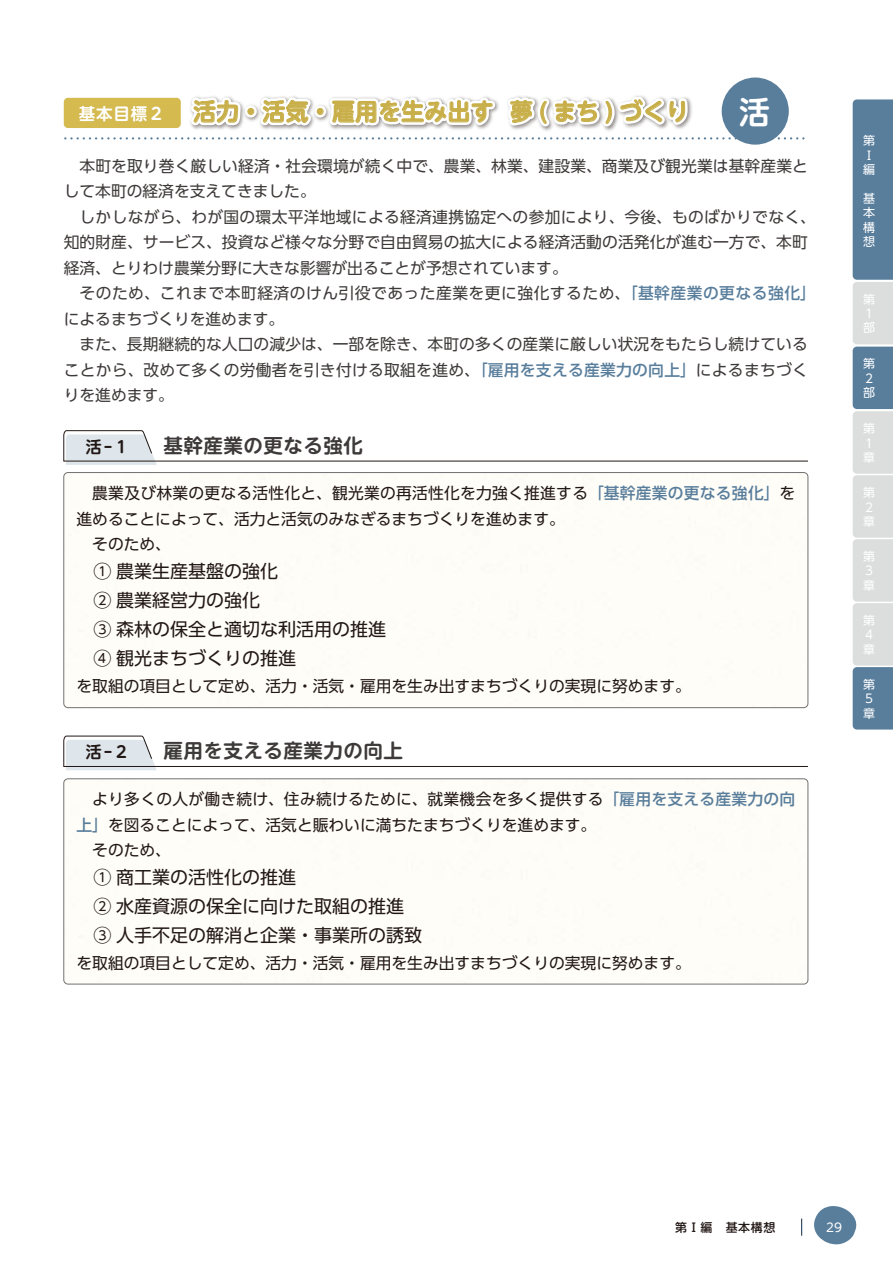
<style>
.page{position:relative;width:893px;height:1263px;background:#fff}
.page>*{position:absolute;margin:0;border:0;box-sizing:border-box;transform-origin:0 0}
.t1{font:700 30.9px "UD Shin M Go Pro De";color:#fff}
.t2{font:700 23.25px "UD Shin M Go Pro De";letter-spacing:.025em;color:#c8af4a}
.t3{font:700 19.5px "UD Shin M Go Pro De";letter-spacing:.025em;color:#3e3a39}
.t4{font:18px/29.1px "UD Shin Go Pro";color:#221815}
.t5{font:700 16.05px "UD Shin M Go Pro De";letter-spacing:.15em;color:#221815}
.t6{font:15.75px/25.5px "UD Shin Go Pro";letter-spacing:.005em;color:#3e3a39}
.t7{font:15.75px/25.5px "UD Shin Go Pro";color:#221815}
.t8{font:12px/14.4px "UD Shin Go Pro";color:#fff}
.t9{font:500 12px "UD Shin M Go Pro";letter-spacing:.05em;color:#221815}
.t10{font:12px "UD Shin M Go Pro";color:#fff}
.s1{font-size:16.5px;color:#fff}
.s2{font-weight:500;color:#597e9c}
</style>
<div class="page">
<div style="left:64px;top:472px;width:744px;height:236px;background:#fffdf7;border-radius:4px"></div>
<div style="left:63px;top:472px;width:745px;height:236px;border:1px solid #727171;border-radius:4px"></div>
<div style="left:64px;top:779px;width:744px;height:205px;background:#fffdf7;border-radius:4px"></div>
<div style="left:63px;top:778px;width:745px;height:206px;border:1px solid #727171;border-radius:4px"></div>
<svg style="left:814px;top:1206px;width:42px;height:38px"></svg>
<svg style="left:801px;top:1218px;width:1px;height:18px"></svg>
<svg style="left:853px;top:99px;width:40px;height:630px;background:#9dafbe"></svg>
<svg style="left:63px;top:430px;width:745px;height:35px"></svg>
<svg style="left:63px;top:735px;width:745px;height:35px"></svg>
<svg style="left:65px;top:77px;width:740px;height:65px"></svg>
<h2 class="t2" style="left:79px;top:93px;width:611px"><span class="s1">基本目標２</span> 活力・活気・雇用を生み出す 夢 ( まち ) づくり</h2>
<h1 class="t1" style="left:739px;top:87px;width:32px">活</h1>
<p class="t6" style="left:64px;top:153px;width:754px">　本町を取り巻く厳しい経済・社会環境が続く中で、農業、林業、建設業、商業及び観光業は基幹産業として本町の経済を支えてきました。<br>　しかしながら、わが国の環太平洋地域による経済連携協定への参加により、今後、ものばかりでなく、知的財産、サービス、投資など様々な分野で自由貿易の拡大による経済活動の活発化が進む一方で、本町経済、とりわけ農業分野に大きな影響が出ることが予想されています。<br>　そのため、これまで本町経済のけん引役であった産業を更に強化するため、<span class="s2">「基幹産業の更なる強化」</span>によるまちづくりを進めます。<br>　また、長期継続的な人口の減少は、一部を除き、本町の多くの産業に厳しい状況をもたらし続けていることから、改めて多くの労働者を引き付ける取組を進め、<span class="s2">「雇用を支える産業力の向上」</span>によるまちづくりを進めます。</p>
<p class="t5" style="left:86px;top:434px;width:45px">活ー１</p>
<p class="t3" style="left:163px;top:430px;width:201px">基幹産業の更なる強化</p>
<p class="t7" style="left:77px;top:480px;width:720px">　農業及び林業の更なる活性化と、観光業の再活性化を力強く推進する<span class="s2">「基幹産業の更なる強化」</span>を進めることによって、活力と活気のみなぎるまちづくりを進めます。<br>　そのため、</p>
<p class="t4" style="left:94px;top:556px;width:294px">① 農業生産基盤の強化<br>② 農業経営力の強化<br>③ 森林の保全と適切な利活用の推進<br>④ 観光まちづくりの推進</p>
<p class="t7" style="left:77px;top:673px;width:616px">を取組の項目として定め、活力・活気・雇用を生み出すまちづくりの実現に努めます。</p>
<p class="t5" style="left:86px;top:739px;width:45px">活ー２</p>
<p class="t3" style="left:163px;top:735px;width:241px">雇用を支える産業力の向上</p>
<p class="t7" style="left:77px;top:786px;width:720px">　より多くの人が働き続け、住み続けるために、就業機会を多く提供する<span class="s2">「雇用を支える産業力の向上」</span>を図ることによって、活気と賑わいに満ちたまちづくりを進めます。<br>　そのため、</p>
<p class="t4" style="left:94px;top:862px;width:330px">① 商工業の活性化の推進<br>② 水産資源の保全に向けた取組の推進<br>③ 人手不足の解消と企業・事業所の誘致</p>
<p class="t7" style="left:77px;top:950px;width:616px">を取組の項目として定め、活力・活気・雇用を生み出すまちづくりの実現に努めます。</p>
<p class="t8" style="left:863px;top:133px;width:13px">第<br>Ⅰ編</p>
<p class="t8" style="left:863px;top:191px;width:13px;text-align:justify">基本構想</p>
<p class="t8" style="left:863px;top:291px;width:13px">第<br>１部</p>
<p class="t8" style="left:863px;top:356px;width:13px">第<br>２部</p>
<p class="t8" style="left:863px;top:421px;width:13px">第<br>１章</p>
<p class="t8" style="left:863px;top:485px;width:13px">第<br>２章</p>
<p class="t8" style="left:863px;top:549px;width:13px">第<br>３章</p>
<p class="t8" style="left:863px;top:613px;width:13px">第<br>４章</p>
<p class="t8" style="left:863px;top:677px;width:13px">第<br>５章</p>
<p class="t9" style="left:675px;top:1217px;width:102px">第Ⅰ編　基本構想</p>
<p class="t10" style="left:826px;top:1217px;width:17px">29</p>
</div>
